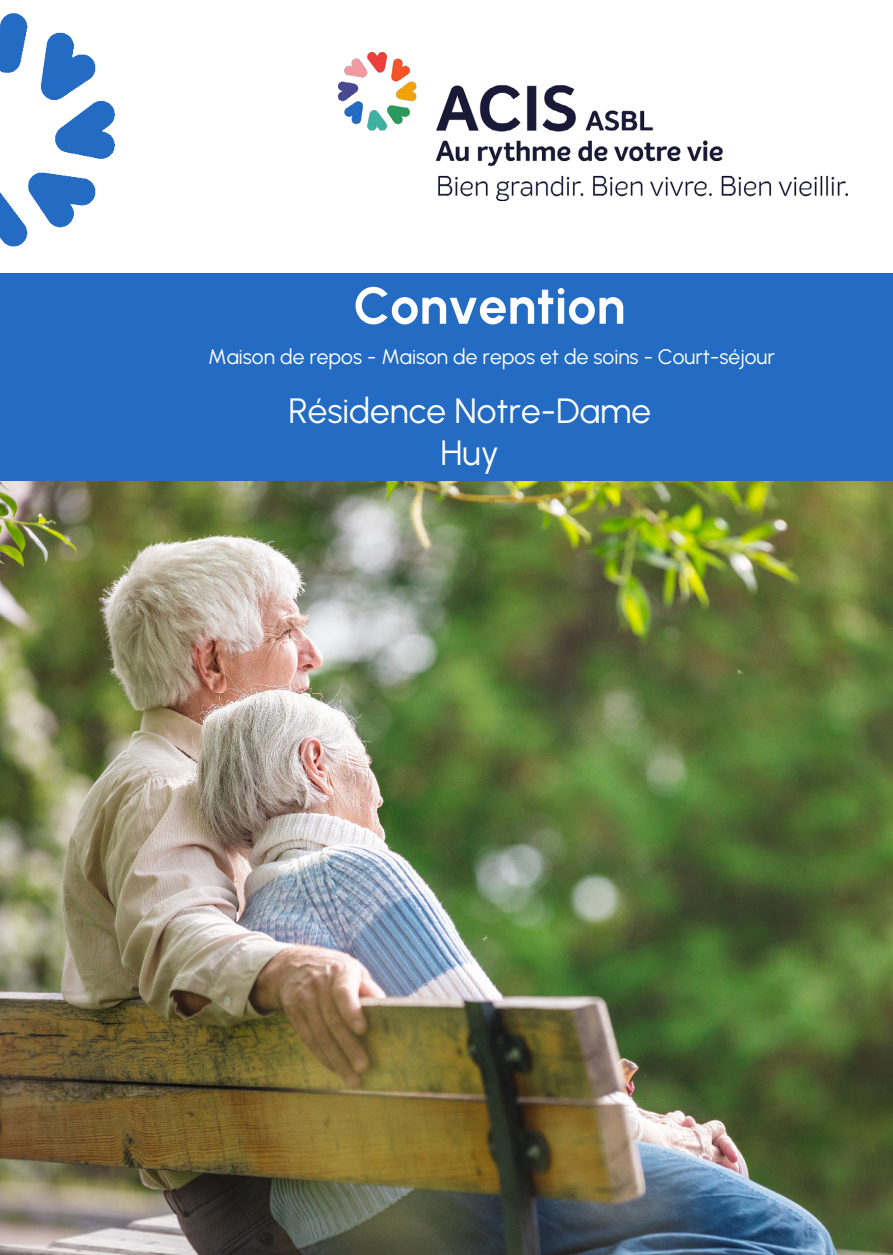
<style>
.page{position:relative;width:893px;height:1255px;background:#fff}
.page>*{position:absolute;margin:0;border:0;box-sizing:border-box;transform-origin:0 0}
.t1{font:700 51.9px "Urbanist";color:#fff}
.t2{font:35.1px/42.2px "Urbanist";color:#fff;text-align:center}
.t3{font:21px "Urbanist";color:#fff}
</style>
<div class="page">
<img style="left:0;top:481px;width:893px;height:773px">
<img style="left:0;top:13px;width:116px;height:234px">
<img style="left:339px;top:53px;width:508px;height:148px">
<div style="left:0;top:273px;width:893px;height:208px;background:#236bc3"></div>
<h1 class="t1" style="left:353px;top:271px;width:273px">Convention</h1>
<p class="t3" style="left:208px;top:343px;width:568px">Maison de repos - Maison de repos et de soins - Court-séjour</p>
<h2 class="t2" style="left:288px;top:389px;width:364px">Résidence Notre-Dame<br>Huy</h2>
</div>
